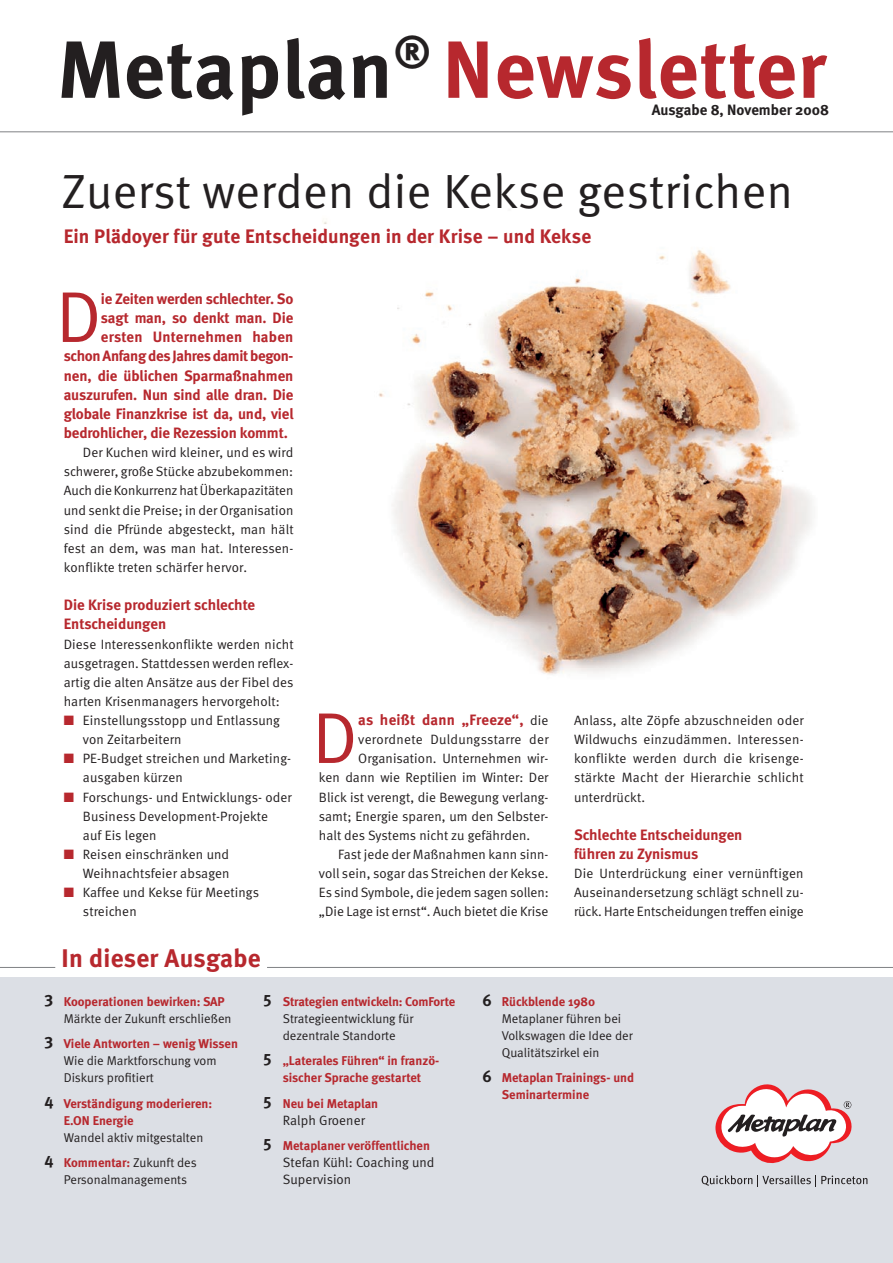
<style>
.page{position:relative;width:893px;height:1263px;background:#fff}
.page>*{position:absolute;margin:0;border:0;box-sizing:border-box;transform-origin:0 0}
.Kopf{font:700 81px "Meta";letter-spacing:.01em;color:#b7282e}
.Normal_9pt_ohne_Einz{font:72px "Meta Normal";color:#b7282e}
.Headline_1_27pt{font:48px "Meta Normal";letter-spacing:.01em;color:#231f20}
.Headline_2_17pt{font:700 25.5px "Meta";letter-spacing:.01em;color:#b7282e}
.Kopfzeile_13pt{font:700 19.5px "Meta";letter-spacing:.005em;color:#b7282e}
.Subheadline_10pt{font:700 15px/19.2px "Meta";letter-spacing:-.01em;color:#b7282e}
.Normal_9pt_ohne_Einz-2{font:700 15px "Meta";letter-spacing:.015em;color:#b7282e}
.Subheadline_10pt-2{font:700 15px "Meta";letter-spacing:.015em;color:#b7282e}
.Normal_8_5{font:700 15px "Meta";color:#231f20}
.Normal_9pt{font:13.5px/19.2px "Meta Normal";letter-spacing:.005em;color:#231f20;text-align:justify}
.Normal_9pt_ohne_Einz-3{font:13.5px/19.2px "Meta Normal";letter-spacing:.005em;color:#231f20;text-align:justify}
.Normal_9pt_eingerück{font:13.5px/19.2px "Meta Normal";letter-spacing:.01em;color:#231f20}
.Inhalt_8_5pt_fett{font:13.5px/17px "Meta Normal";letter-spacing:.005em;color:#231f20}
.t1{font:13.5px "Zapf Dingbats";color:#b7282e}
.Inhalt_8_5pt_fett-2{font:12.75px/17px "Meta Normal";color:#231f20}
.Inhalt_8_5pt_fett-3{font:700 12.75px/17px "Meta";color:#b7282e}
.s1{color:#231f20}
.s2{font-family:"Meta Bold Expert";font-weight:400}
.s3{font-family:"Meta Normal";font-weight:400;font-size:13.5px;color:#231f20}
.s4{font-family:"Meta Bold Caps Expert";font-size:16.5px}
.s5{font-family:"Meta";font-weight:700;color:#b7282e}
.s6{font-family:"Meta Bold Caps Expert";font-weight:400;font-size:16.5px;color:#231f20}
.s7{font-family:"Meta Normal";font-weight:400;color:#231f20}
</style>
<div class="page">
<img style="left:323px;top:221px;width:489px;height:454px">
<div style="left:0;top:977px;width:893px;height:286px;background:#dcdfe5"></div>
<svg style="left:715px;top:1084px;width:137px;height:80px"></svg>
<svg style="left:702px;top:1175px;width:165px;height:11px"></svg>
<hr style="left:0;top:967px;width:55px;height:1px;background:#808285">
<hr style="left:267px;top:967px;width:626px;height:1px;background:#808285">
<hr style="left:0;top:131px;width:893px;height:1px;background:#808285">
<p class="Kopf" style="left:57px;top:21px;width:770px"><span class="s1">Metaplan</span><sup>®</sup> Newsletter</p>
<p class="Normal_8_5" style="left:652px;top:101px;width:179px">Ausgabe <span class="s2">8</span>, November 2008</p>
<p class="Headline_1_27pt" style="left:62px;top:164px;width:733px">Zuerst werden die Kekse gestrichen</p>
<p class="Kopfzeile_13pt" style="left:64px;top:225px;width:529px">Ein Plädoyer für gute Entscheidungen in der Krise – und Kekse</p>
<p class="Normal_9pt_ohne_Einz" style="left:56px;top:275px;width:46px">D</p>
<p class="Subheadline_10pt" style="left:101px;top:289px;width:194px">ie Zeiten werden schlechter. So</p>
<p class="Subheadline_10pt" style="left:101px;top:308px;width:194px">sagt man, so denkt man. Die</p>
<p class="Subheadline_10pt-2" style="left:101px;top:328px;width:194px">ersten Unternehmen haben</p>
<p class="Subheadline_10pt" style="left:64px;top:346px;width:231px">schon Anfang des Jahres damit begon-</p>
<p class="Subheadline_10pt" style="left:64px;top:366px;width:231px">nen, die üblichen Sparmaßnahmen</p>
<p class="Subheadline_10pt" style="left:64px;top:385px;width:231px">aus-zurufen. Nun sind alle dran. Die</p>
<p class="Subheadline_10pt" style="left:64px;top:404px;width:231px">globale Finanzkrise ist da, und, viel</p>
<p class="Subheadline_10pt" style="left:64px;top:423px;width:226px">bedrohlicher, die Rezession kommt.</p>
<p class="Normal_9pt" style="left:64px;top:443px;width:231px;text-indent:19px">Der Kuchen wird kleiner, und es wird schwerer, große Stücke abzubekommen:<br>Auch die Konkurrenz hat Überkapa-zitäten und senkt die Preise; in der Organisation sind die Pfründe abgesteckt, man hält fest an dem, was man hat. Inter-essen&shy;konflikte treten schärfer hervor.</p>
<p class="Subheadline_10pt" style="left:64px;top:595px;width:193px">Die Krise produziert schlechte<br>Entscheidungen</p>
<p class="Normal_9pt_ohne_Einz-3" style="left:64px;top:634px;width:231px">Diese Interessenkonflikte werden nicht ausgetragen. Stattdessen werden reflex&shy;artig die alten Ansätze aus der Fibel des harten Krisenmanagers hervorgeholt:</p>
<p class="Normal_9pt_eingerück" style="left:83px;top:711px;width:199px">Einstellungsstopp und Entlassung von Zeitarbeitern</p>
<p class="Normal_9pt_eingerück" style="left:83px;top:749px;width:210px">PE-Budget streichen und Marketing&shy;ausgaben kürzen</p>
<p class="Normal_9pt_eingerück" style="left:83px;top:787px;width:210px">Forschungs- und Entwicklungs- oder<br>Business Development-Projekte<br>auf Eis legen</p>
<p class="Normal_9pt_eingerück" style="left:83px;top:844px;width:148px">Reisen einschränken und<br>Weihnachtsfeier absagen</p>
<p class="Normal_9pt_eingerück" style="left:83px;top:883px;width:178px">Kaffee und Kekse für Meetings streichen</p>
<p class="t1" style="left:64px;top:714px;width:12px">■</p>
<p class="t1" style="left:64px;top:752px;width:12px">■</p>
<p class="t1" style="left:64px;top:790px;width:12px">■</p>
<p class="t1" style="left:64px;top:848px;width:12px">■</p>
<p class="t1" style="left:64px;top:886px;width:12px">■</p>
<p class="Normal_9pt_ohne_Einz" style="left:313px;top:696px;width:46px">D</p>
<p class="Normal_9pt_ohne_Einz-2" style="left:358px;top:711px;width:192px">as heißt dann „Freeze“, <span class="s3">die</span></p>
<p class="Normal_9pt_ohne_Einz-3" style="left:358px;top:730px;width:192px">verordnete Duldungsstarre der</p>
<p class="Normal_9pt_ohne_Einz-3" style="left:358px;top:749px;width:192px">Organisation. Unternehmen wir-</p>
<p class="Normal_9pt_ohne_Einz-3" style="left:319px;top:768px;width:231px">ken dann wie Reptilien im Winter: Der</p>
<p class="Normal_9pt_ohne_Einz-3" style="left:319px;top:787px;width:231px">Blick ist verengt, die Bewegung verlang-</p>
<p class="Normal_9pt_ohne_Einz-3" style="left:319px;top:806px;width:231px">samt; Energie sparen, um den Selbster-</p>
<p class="Normal_9pt_ohne_Einz-3" style="left:319px;top:825px;width:213px">halt des Systems nicht zu gefährden.</p>
<p class="Normal_9pt" style="left:319px;top:844px;width:231px;text-indent:19px">Fast jede der Maßnahmen kann sinn&shy;voll sein, sogar das Streichen der Kekse.<br>Es sind Symbole, die jedem sagen sollen: „Die Lage ist ernst“. Auch bietet die Krise</p>
<p class="Normal_9pt" style="left:574px;top:711px;width:231px">Anlass, alte Zöpfe abzuschneiden oder Wildwuchs einzudämmen. Interessen&shy;konflikte werden durch die krisenge&shy;stärkte Macht der Hierarchie schlicht unterdrückt.</p>
<p class="Subheadline_10pt" style="left:574px;top:825px;width:170px">Schlechte Entscheidungen führen zu Zynismus</p>
<p class="Normal_9pt_ohne_Einz-3" style="left:574px;top:864px;width:231px">Die Unterdrückung einer vernünftigen Auseinandersetzung schlägt schnell zu&shy;rück. Harte Entscheidungen treffen einige</p>
<p class="Headline_2_17pt" style="left:62px;top:943px;width:201px">In dieser Ausgabe</p>
<p class="Inhalt_8_5pt_fett-2" style="left:64px;top:993px;width:169px;text-indent:-19px"><span class="s4">3</span> <span class="s5">Kooperationen bewirken: SAP<br></span>Märkte der Zukunft erschließen</p>
<p class="Inhalt_8_5pt_fett-2" style="left:64px;top:1035px;width:176px;text-indent:-19px"><span class="s4">3</span> <span class="s5">Viele Antworten – wenig Wissen<br></span>Wie die Marktforschung vom<br>Diskurs profitiert</p>
<p class="Inhalt_8_5pt_fett-3" style="left:64px;top:1095px;width:150px;text-indent:-19px"><span class="s6">4</span> Verständigung moderieren:<br>E.ON Energie<br><span class="s7">Wandel aktiv mitgestalten</span></p>
<p class="Inhalt_8_5pt_fett-2" style="left:64px;top:1154px;width:134px;text-indent:-19px"><span class="s4">4</span> <span class="s5">Kommentar:</span> Zukunft des<br>Personalmanagements</p>
<p class="Inhalt_8_5pt_fett-2" style="left:283px;top:993px;width:174px;text-indent:-19px"><span class="s4">5</span> <span class="s5">Strategien entwickeln: ComForte<br></span>Strategieentwicklung für dezentrale Standorte</p>
<p class="Inhalt_8_5pt_fett-3" style="left:264px;top:1052px;width:177px;text-align:center"><span class="s6">5</span> „Laterales Führen“ in franzö&shy;sischer Sprache gestartet</p>
<p class="Inhalt_8_5pt_fett-3" style="left:264px;top:1095px;width:116px"><span class="s6">5</span> Neu bei Metaplan</p>
<p class="Inhalt_8_5pt_fett" style="left:283px;top:1111px;width:84px">Ralph Groener</p>
<p class="Inhalt_8_5pt_fett-3" style="left:264px;top:1137px;width:168px"><span class="s6">5</span> Metaplaner veröffentlichen</p>
<p class="Inhalt_8_5pt_fett" style="left:283px;top:1154px;width:153px">Stefan Kühl: Coaching und<br>Supervision</p>
<p class="Inhalt_8_5pt_fett-2" style="left:502px;top:993px;width:132px;text-indent:-19px"><span class="s4">6</span> <span class="s5">Rückblende 1980<br></span>Metaplaner führen bei<br>Volkswagen die Idee der<br>Qualitätszirkel ein</p>
<p class="Inhalt_8_5pt_fett-3" style="left:502px;top:1069px;width:134px;text-indent:-19px"><span class="s6">6</span> Metaplan Trainings- und<br>Seminartermine</p>
</div>
